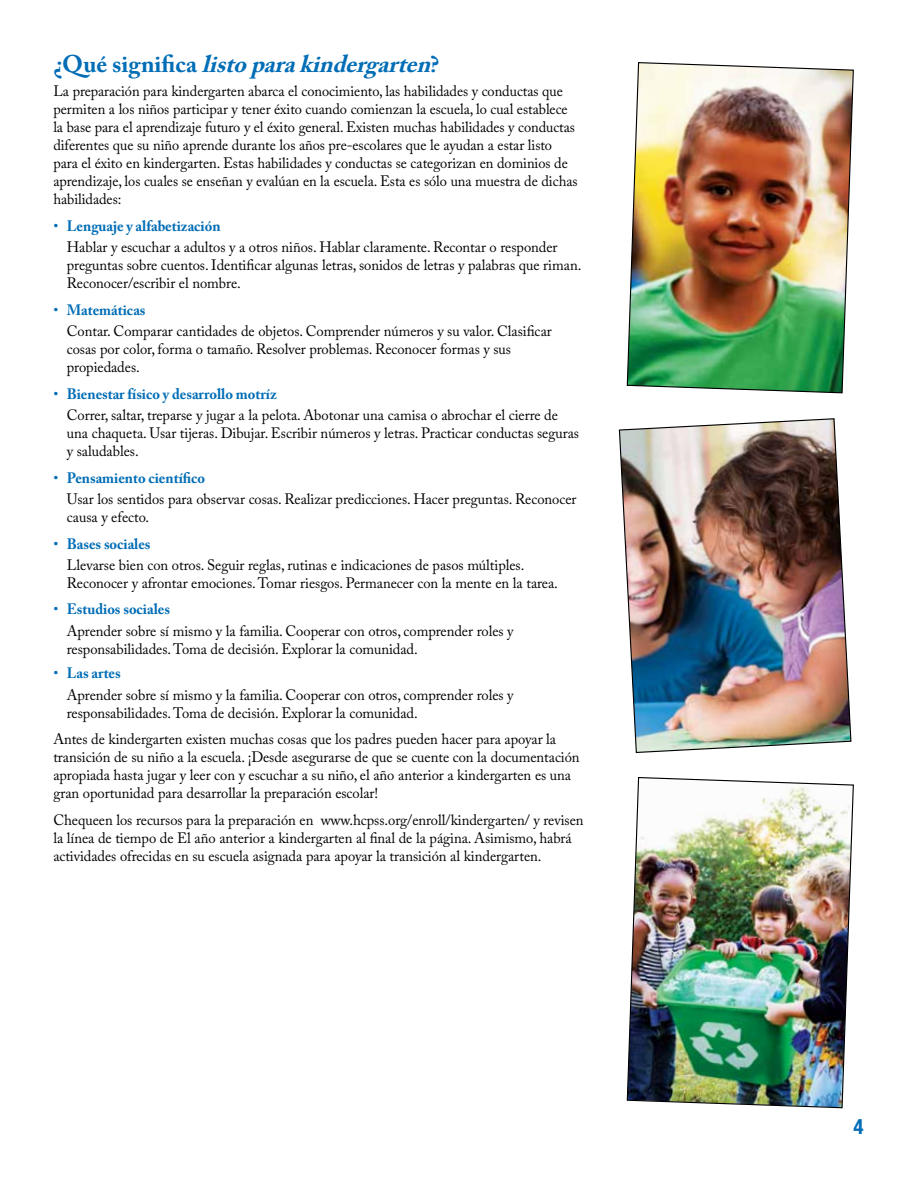
<style>
.page{position:relative;width:918px;height:1188px;background:#fff}
.page>*{position:absolute;margin:0;border:0;box-sizing:border-box;transform-origin:0 0}
.t1{font:italic 700 24px "Adobe Caslon Pro";color:#006db6}
.t2{font:700 condensed 21px "Helvetica Neue LT Std";color:#006db6}
.t3{font:15px/21.3px "Adobe Caslon Pro";letter-spacing:-.005em;color:#000}
.t4{font:15px/18px "Adobe Caslon Pro";letter-spacing:-.005em;color:#000;scale:.96 1}
.s1{font-style:normal}
.s2{color:#006db6}
.s3{font-weight:700;color:#006db6}
</style>
<div class="page">
<img style="left:626px;top:62px;width:228px;height:332px">
<img style="left:618px;top:418px;width:234px;height:335px">
<img style="left:626px;top:777px;width:228px;height:332px">
<h1 class="t1" style="left:53px;top:49px;width:389px"><span class="s1">¿ Qu é s i g n i fi c a</span> listoparakindergarten<span class="s1">?</span></h1>
<p class="t4" style="left:53px;top:82px;width:548px">La preparación para kindergarten abarca el conocimiento, las habilidades y conductas que permiten a los niños participar y tener éxito cuando comienzan la escuela, lo cual establece la base para el aprendizaje futuro y el éxito general. Existen muchas habilidades y conductas diferentes que su niño aprende durante los años pre-escolares que le ayudan a estar listo para el éxito en kindergarten. Estas habilidades y conductas se categorizan en dominios de aprendizaje, los cuales se enseñan y evalúan en la escuela. Esta es sólo una muestra de dichas habilidades:</p>
<p class="t3" style="left:67px;top:215px;width:492px;text-indent:-14px"><span class="s2">•</span> <span class="s3">Lenguaje y alfabetización<br></span>Hablar y escuchar a adultos y a otros niños. Hablar claramente. Recontar o responder</p>
<p class="t3" style="left:67px;top:256px;width:516px;line-height:18px">preguntas sobre cuentos. Identificar algunas letras, sonidos de letras y palabras que riman.<br>Reconocer/escribir el nombre.</p>
<p class="t3" style="left:67px;top:299px;width:486px;text-indent:-14px"><span class="s2">•</span> <span class="s3">Matemáticas<br></span>Contar. Comparar cantidades de objetos. Comprender números y su valor. Clasificar</p>
<p class="t3" style="left:67px;top:340px;width:446px;line-height:18px">cosas por color, forma o tamaño. Resolver problemas. Reconocer formas y sus propiedades.</p>
<p class="t3" style="left:67px;top:383px;width:493px;text-indent:-14px"><span class="s2">•</span> <span class="s3">Bienestar físico y desarrollo motríz<br></span>Correr, saltar, treparse y jugar a la pelota. Abotonar una camisa o abrochar el cierre de</p>
<p class="t3" style="left:67px;top:424px;width:514px;line-height:18px">una chaqueta. Usar tijeras. Dibujar. Escribir números y letras. Practicar conductas seguras y saludables.</p>
<p class="t3" style="left:67px;top:467px;width:511px;text-indent:-14px"><span class="s2">•</span> <span class="s3">Pensamiento científico<br></span>Usar los sentidos para observar cosas. Realizar predicciones. Hacer preguntas. Reconocer</p>
<p class="t3" style="left:67px;top:506px;width:84px">causa y efecto.</p>
<p class="t3" style="left:67px;top:533px;width:459px;text-indent:-14px"><span class="s2">•</span> <span class="s3">Bases sociales<br></span>Llevarse bien con otros. Seguir reglas, rutinas e indicaciones de pasos múltiples.</p>
<p class="t3" style="left:67px;top:572px;width:493px">Reconocer y afrontar emociones. Tomar riesgos. Permanecer con la mente en la tarea.</p>
<p class="t3" style="left:67px;top:599px;width:448px;text-indent:-14px"><span class="s2">•</span> <span class="s3">Estudios sociales<br></span>Aprender sobre sí mismo y la familia. Cooperar con otros, comprender roles y</p>
<p class="t3" style="left:67px;top:638px;width:352px">responsabilidades. Toma de decisión. Explorar la comunidad.</p>
<p class="t3" style="left:67px;top:663px;width:448px;text-indent:-14px"><span class="s2">•</span> <span class="s3">Las artes<br></span>Aprender sobre sí mismo y la familia. Cooperar con otros, comprender roles y</p>
<p class="t3" style="left:53px;top:699px;width:504px;line-height:26.7px;text-indent:14px">responsabilidades. Toma de decisión. Explorar la comunidad.<br>Antes de kindergarten existen muchas cosas que los padres pueden hacer para apoyar la</p>
<p class="t3" style="left:53px;top:748px;width:528px;line-height:18px">transición de su niño a la escuela. ¡Desde asegurarse de que se cuente con la documentación apropiada hasta jugar y leer con y escuchar a su niño, el año anterior a kindergarten es una gran oportunidad para desarrollar la preparación escolar!</p>
<p class="t3" style="left:53px;top:811px;width:532px;line-height:18px">Chequeen los recursos para la preparación en www.hcpss.org/enroll/kindergarten/ y revisen la línea de tiempo de El año anterior a kindergarten al final de la página. Asimismo, habrá actividades ofrecidas en su escuela asignada para apoyar la transición al kindergarten.</p>
<h2 class="t2" style="left:854px;top:1114px;width:12px">4</h2>
</div>
